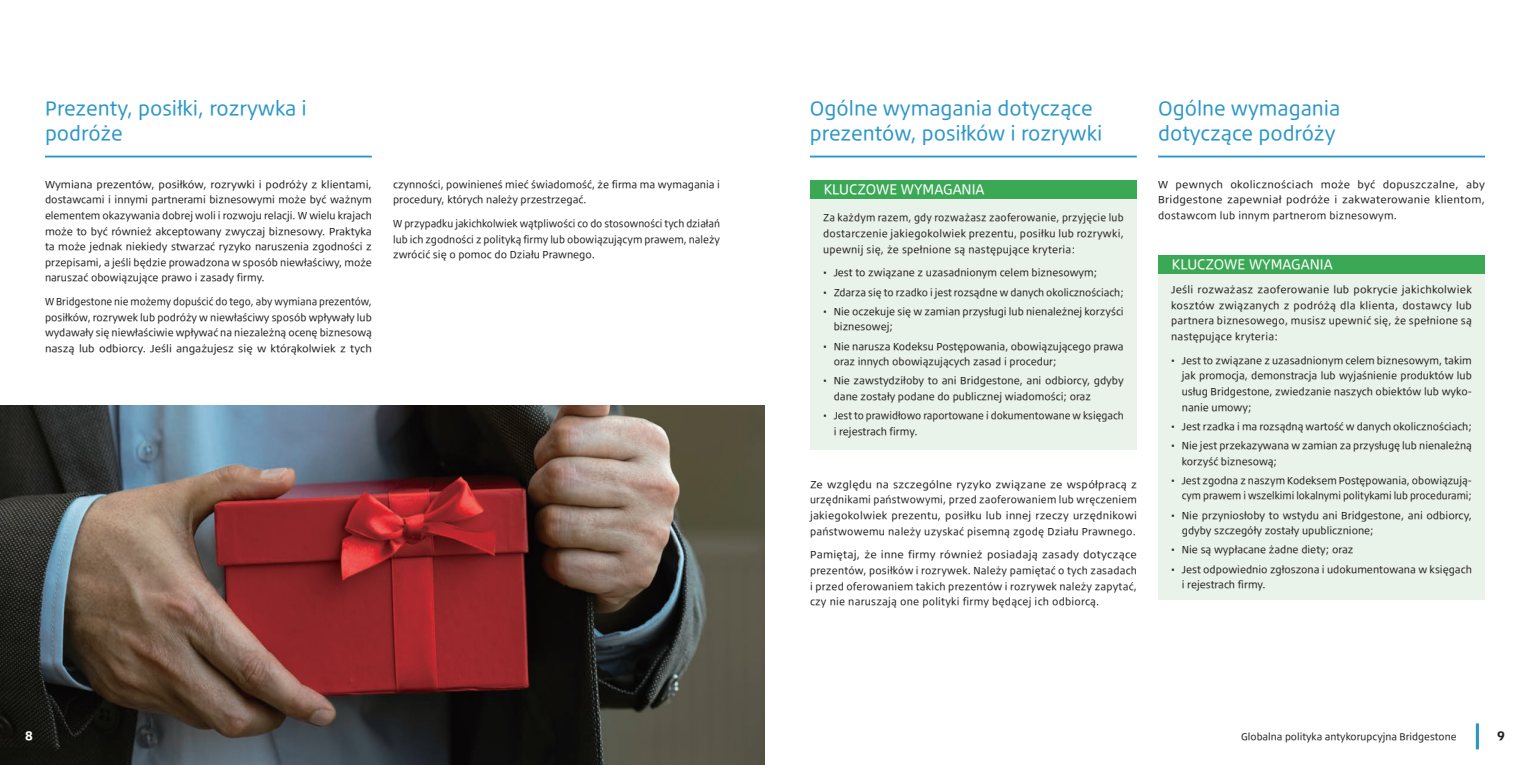
<style>
.page{position:relative;width:1530px;height:765px;background:#fff}
.page>*{position:absolute;margin:0;border:0;box-sizing:border-box;transform-origin:0 0}
.t1{font:17.5px/25px "Bridgestone Type TP";color:#2b97c9}
.t2{font:12.5px "Bridgestone Type TP";color:#fff}
.t3{font:700 11.25px "Bridgestone Type TP";color:#fff}
.t4{font:700 11.25px "Bridgestone Type TP";color:#231f20}
.t5{font:9px/15.6px "Bridgestone Type TP";color:#231f20}
.t6{font:9px/15.6px "Bridgestone Type TP";color:#231f20;text-align:justify;scale:1.05 1}
.t7{font:9px/15.6px "Bridgestone Type TP";color:#231f20;text-align:justify;scale:.95 1}
.t8{font:9px/15.6px "Bridgestone Type TP";color:#231f20;text-align:justify;scale:.96 1}
.t9{font:8.75px "Bridgestone Type TP";color:#231f20}
</style>
<div class="page">
<hr style="left:45px;top:156px;width:327px;height:2px;background:#2b97c9">
<hr style="left:810px;top:156px;width:327px;height:2px;background:#2b97c9">
<hr style="left:1158px;top:156px;width:327px;height:2px;background:#2b97c9">
<div style="left:810px;top:199px;width:327px;height:251px;background:#eaf3e9"></div>
<div style="left:810px;top:180px;width:327px;height:19px;background:#3ba856"></div>
<div style="left:1158px;top:274px;width:327px;height:326px;background:#eaf3e9"></div>
<div style="left:1158px;top:255px;width:327px;height:19px;background:#3ba856"></div>
<hr style="left:1476px;top:723px;width:3px;height:26px;background:#2b97c9">
<img style="left:0;top:405px;width:765px;height:360px">
<h1 class="t1" style="left:45px;top:95px;width:264px">Prezenty, posiłki, rozrywka i podróże</h1>
<h1 class="t1" style="left:810px;top:95px;width:294px">Ogólne wymagania dotyczące prezentów, posiłków i rozrywki</h1>
<h1 class="t1" style="left:1158px;top:95px;width:184px">Ogólne wymagania dotyczące podróży</h1>
<p class="t6" style="left:45px;top:176px;width:313px">Wymiana prezentów, posiłków, rozrywki i podróży z klientami, dostawcami i innymi partnerami biznesowymi może być ważnym elementem okazywania dobrej woli i rozwoju relacji. W wielu krajach może to być również akceptowany zwyczaj biznesowy. Praktyka ta może jednak niekiedy stwarzać ryzyko naruszenia zgodności z przepisami, a jeśli będzie prowadzona w sposób niewłaściwy, może naruszać obowiązujące prawo i zasady firmy.</p>
<p class="t7" style="left:45px;top:293px;width:346px">W Bridgestone nie możemy dopuścić do tego, aby wymiana prezentów, posiłków, rozrywek lub podróży w niewłaściwy sposób wpływały lub wydawały się niewłaściwie wpływać na niezależną ocenę biznesową naszą lub odbiorcy. Jeśli angażujesz się w którąkolwiek z tych</p>
<p class="t5" style="left:393px;top:176px;width:328px">czynności, powinieneś mieć świadomość, że firma ma wymagania i procedury, których należy przestrzegać.</p>
<p class="t8" style="left:393px;top:215px;width:342px">W przypadku jakichkolwiek wątpliwości co do stosowności tych działań lub ich zgodności z polityką firmy lub obowiązującym prawem, należy zwrócić się o pomoc do Działu Prawnego.</p>
<p class="t5" style="left:823px;top:210px;width:302px;text-align:justify">Za każdym razem, gdy rozważasz zaoferowanie, przyjęcie lub dostarczenie jakiegokolwiek prezentu, posiłku lub rozrywki, upewnij się, że spełnione są następujące kryteria:</p>
<p class="t5" style="left:823px;top:265px;width:276px">• Jest to związane z uzasadnionym celem biznesowym;</p>
<p class="t5" style="left:823px;top:284px;width:302px">• Zdarza się to rzadko i jest rozsądne w danych okolicznościach;</p>
<p class="t5" style="left:834px;top:303px;width:292px;text-indent:-11px">• Nie oczekuje się w zamian przysługi lub nienależnej korzyści biznesowej;</p>
<p class="t5" style="left:834px;top:338px;width:292px;text-indent:-11px">• Nie narusza Kodeksu Postępowania, obowiązującego prawa oraz innych obowiązujących zasad i procedur;</p>
<p class="t5" style="left:834px;top:372px;width:292px;text-indent:-11px">• Nie zawstydziłoby to ani Bridgestone, ani odbiorcy, gdyby dane zostały podane do publicznej wiadomości; oraz</p>
<p class="t5" style="left:834px;top:407px;width:292px;text-indent:-11px">• Jest to prawidłowo raportowane i dokumentowane w księgach i rejestrach firmy.</p>
<p class="t6" style="left:1158px;top:176px;width:313px">W pewnych okolicznościach może być dopuszczalne, aby Bridgestone zapewniał podróże i zakwaterowanie klientom, dostawcom lub innym partnerom biznesowym.</p>
<h2 class="t2" style="left:824px;top:179px;width:162px">KLUCZOWE WYMAGANIA</h2>
<h2 class="t2" style="left:1172px;top:254px;width:162px">KLUCZOWE WYMAGANIA</h2>
<p class="t5" style="left:1171px;top:281px;width:302px;text-align:justify">Jeśli rozważasz zaoferowanie lub pokrycie jakichkolwiek kosztów związanych z podróżą dla klienta, dostawcy lub partnera biznesowego, musisz upewnić się, że spełnione są następujące kryteria:</p>
<p class="t5" style="left:1182px;top:352px;width:292px;text-align:justify;text-indent:-11px">• Jest to związane z uzasadnionym celem biznesowym, takim jak promocja, demonstracja lub wyjaśnienie produktów lub usług Bridgestone, zwiedzanie naszych obiektów lub wyko&shy;nanie umowy;</p>
<p class="t5" style="left:1171px;top:418px;width:302px">• Jest rzadka i ma rozsądną wartość w danych okolicznościach;</p>
<p class="t5" style="left:1182px;top:437px;width:292px;text-indent:-11px">• Nie jest przekazywana w zamian za przysługę lub nienależną korzyść biznesową;</p>
<p class="t5" style="left:1171px;top:472px;width:302px;text-align:right">• Jest zgodna z naszym Kodeksem Postępowania, obowiązują&shy;cym prawem i wszelkimi lokalnymi politykami lub procedurami;</p>
<p class="t5" style="left:1182px;top:507px;width:292px;text-indent:-11px">• Nie przyniosłoby to wstydu ani Bridgestone, ani odbiorcy, gdyby szczegóły zostały upublicznione;</p>
<p class="t5" style="left:1171px;top:541px;width:184px">• Nie są wypłacane żadne diety; oraz</p>
<p class="t5" style="left:1182px;top:561px;width:292px;text-indent:-11px">• Jest odpowiednio zgłoszona i udokumentowana w księgach i rejestrach firmy.</p>
<p class="t6" style="left:810px;top:476px;width:313px">Ze względu na szczególne ryzyko związane ze współpracą z urzędnikami państwowymi, przed zaoferowaniem lub wręczeniem jakiegokolwiek prezentu, posiłku lub innej rzeczy urzędnikowi państwowemu należy uzyskać pisemną zgodę Działu Prawnego.</p>
<p class="t6" style="left:810px;top:546px;width:313px">Pamiętaj, że inne firmy również posiadają zasady dotyczące prezentów, posiłków i rozrywek. Należy pamiętać o tych zasadach i przed oferowaniem takich prezentów i rozrywek należy zapytać, czy nie naruszają one polityki firmy będącej ich odbiorcą.</p>
<p class="t3" style="left:25px;top:727px;width:9px">8</p>
<p class="t9" style="left:1241px;top:729px;width:217px">Globalna polityka antykorupcyjna Bridgestone</p>
<p class="t4" style="left:1497px;top:727px;width:9px">9</p>
</div>
